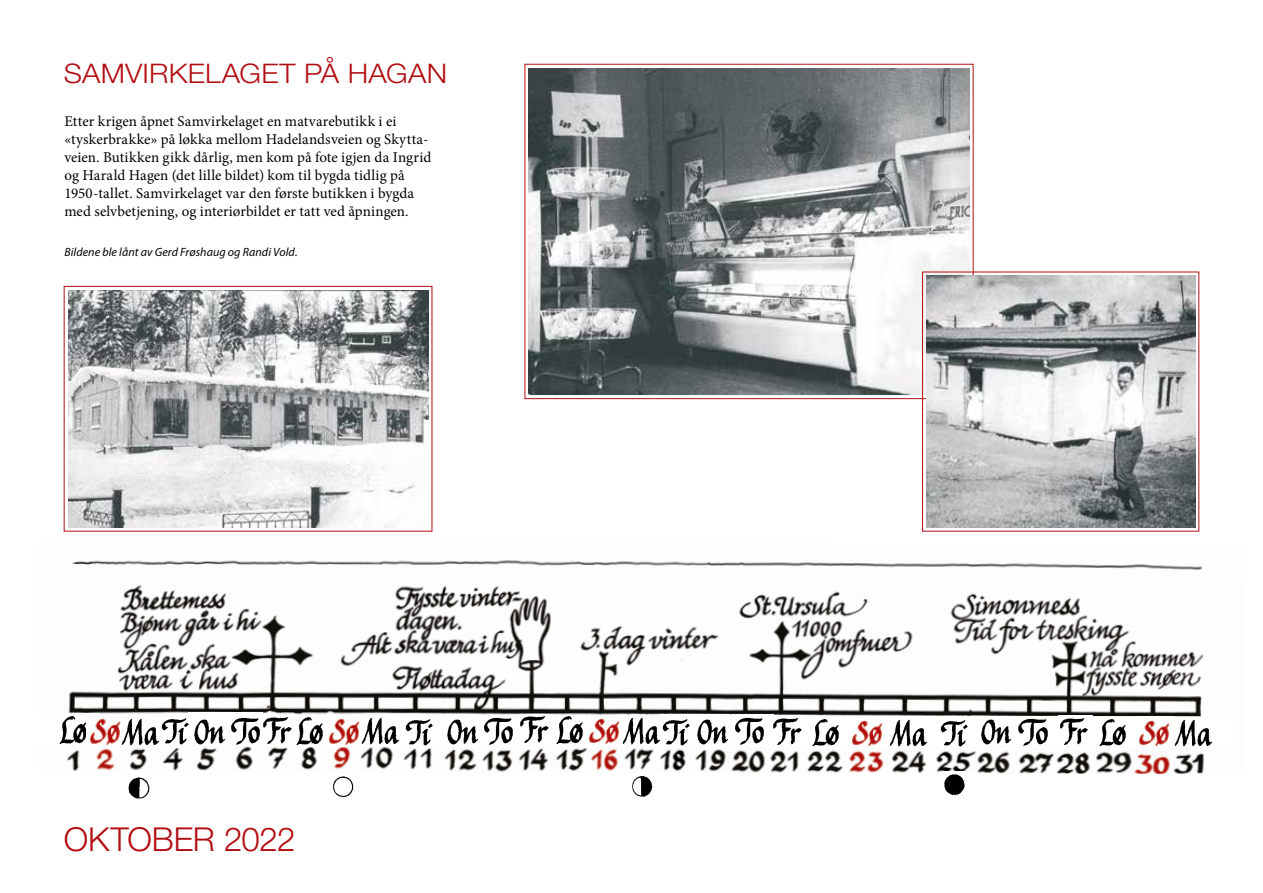
<style>
.page{position:relative;width:1263px;height:893px;background:#fff}
.page>*{position:absolute;margin:0;border:0;box-sizing:border-box;transform-origin:0 0}
.t1{font:300 33px "Helvetica Neue LT Pro";letter-spacing:-.015em;color:#b20e12}
.t2{font:300 27px "Helvetica Neue LT Pro";letter-spacing:.01em;color:#b20e12;scale:1.08 1}
.t3{font:15px/18px "Minion Pro";letter-spacing:-.005em;color:#000}
.t4{font:italic 12px "Myriad Pro";letter-spacing:.01em;color:#000}
</style>
<div class="page">
<div style="left:64px;top:286px;width:368px;height:245px;border:1px solid #b20e12"></div>
<img style="left:529px;top:68px;width:440px;height:327px">
<img style="left:69px;top:290px;width:359px;height:237px">
<img style="left:926px;top:276px;width:269px;height:251px">
<img style="left:67px;top:560px;width:1138px;height:214px">
<img style="left:632px;top:776px;width:21px;height:21px">
<div style="left:943px;top:771px;width:29px;height:24px;background:#fff"></div>
<img style="left:944px;top:774px;width:21px;height:21px">
<img style="left:128px;top:777px;width:22px;height:22px">
<div style="left:325px;top:771px;width:36px;height:32px;background:#fff"></div>
<img style="left:333px;top:776px;width:21px;height:21px">
<svg style="left:439px;top:771px;width:37px;height:3px"></svg>
<svg style="left:99px;top:714px;width:1114px;height:32px"></svg>
<div style="left:296px;top:715px;width:33px;height:31px;background:#fff"></div>
<img style="left:296px;top:717px;width:27px;height:29px">
<div style="left:327px;top:716px;width:38px;height:30px;background:#fff"></div>
<img style="left:329px;top:718px;width:30px;height:27px">
<div style="left:551px;top:715px;width:39px;height:30px;background:#fff"></div>
<img style="left:556px;top:716px;width:27px;height:29px">
<div style="left:807px;top:717px;width:39px;height:30px;background:#fff"></div>
<img style="left:812px;top:719px;width:27px;height:28px">
<div style="left:1094px;top:717px;width:39px;height:30px;background:#fff"></div>
<img style="left:1099px;top:719px;width:27px;height:28px">
<div style="left:584px;top:716px;width:41px;height:31px;background:#fff"></div>
<img style="left:589px;top:718px;width:31px;height:26px">
<div style="left:444px;top:714px;width:34px;height:32px;background:#fff"></div>
<img style="left:447px;top:719px;width:31px;height:26px">
<div style="left:662px;top:715px;width:35px;height:32px;background:#fff"></div>
<img style="left:625px;top:717px;width:65px;height:30px">
<div style="left:940px;top:716px;width:35px;height:32px;background:#fff"></div>
<img style="left:940px;top:720px;width:28px;height:27px">
<div style="left:1015px;top:716px;width:38px;height:32px;background:#fff"></div>
<img style="left:1018px;top:718px;width:30px;height:28px">
<div style="left:481px;top:716px;width:42px;height:31px;background:#fff"></div>
<img style="left:484px;top:717px;width:29px;height:28px">
<div style="left:732px;top:714px;width:42px;height:33px;background:#fff"></div>
<img style="left:735px;top:717px;width:29px;height:28px">
<div style="left:59px;top:714px;width:40px;height:31px;background:#fff"></div>
<img style="left:59px;top:716px;width:62px;height:30px">
<div style="left:849px;top:716px;width:38px;height:31px;background:#fff"></div>
<img style="left:852px;top:720px;width:30px;height:26px">
<div style="left:1135px;top:716px;width:39px;height:31px;background:#fff"></div>
<img style="left:1139px;top:720px;width:30px;height:26px">
<svg style="left:86px;top:717px;width:35px;height:29px"></svg>
<div style="left:693px;top:715px;width:37px;height:31px;background:#fff"></div>
<img style="left:697px;top:719px;width:32px;height:26px">
<img style="left:980px;top:718px;width:32px;height:28px">
<div style="left:188px;top:713px;width:42px;height:33px;background:#fff"></div>
<img style="left:194px;top:719px;width:32px;height:26px">
<div style="left:405px;top:718px;width:33px;height:29px;background:#fff"></div>
<img style="left:405px;top:719px;width:28px;height:27px">
<div style="left:889px;top:717px;width:39px;height:31px;background:#fff"></div>
<img style="left:889px;top:719px;width:39px;height:28px">
<div style="left:121px;top:716px;width:39px;height:31px;background:#fff"></div>
<img style="left:121px;top:718px;width:39px;height:28px">
<div style="left:1173px;top:717px;width:39px;height:31px;background:#fff"></div>
<img style="left:1174px;top:719px;width:38px;height:28px">
<div style="left:162px;top:714px;width:29px;height:33px;background:#fff"></div>
<img style="left:162px;top:718px;width:27px;height:27px">
<img style="left:362px;top:717px;width:38px;height:29px">
<svg style="left:622px;top:717px;width:39px;height:29px"></svg>
<div style="left:518px;top:714px;width:34px;height:33px;background:#fff"></div>
<img style="left:520px;top:716px;width:29px;height:27px">
<div style="left:766px;top:716px;width:39px;height:32px;background:#fff"></div>
<img style="left:773px;top:718px;width:29px;height:27px">
<div style="left:1058px;top:716px;width:34px;height:32px;background:#fff"></div>
<img style="left:1060px;top:718px;width:28px;height:28px">
<div style="left:230px;top:712px;width:32px;height:34px;background:#fff"></div>
<img style="left:230px;top:717px;width:30px;height:28px">
<svg style="left:262px;top:714px;width:34px;height:32px"></svg>
<h2 class="t2" style="left:64px;top:57px;width:357px">SAMVIRKELAGET PÅ HAGAN</h2>
<p class="t3" style="left:64px;top:112px;width:368px">Etter krigen åpnet Samvirkelaget en matvarebutikk i ei «tyskerbrakke» på løkka mellom Hadelandsveien og Skytta&shy;veien. Butikken gikk dårlig, men kom på fote igjen da Ingrid og Harald Hagen (det lille bildet) kom til bygda tidlig på 1950-tallet. Samvirkelaget var den første butikken i bygda med selvbetjening, og interiørbildet er tatt ved åpningen.</p>
<p class="t4" style="left:64px;top:245px;width:235px">Bildene ble lånt av Gerd Frøshaug og Randi Vold.</p>
<h1 class="t1" style="left:64px;top:819px;width:233px">OKTOBER 2022</h1>
</div>
